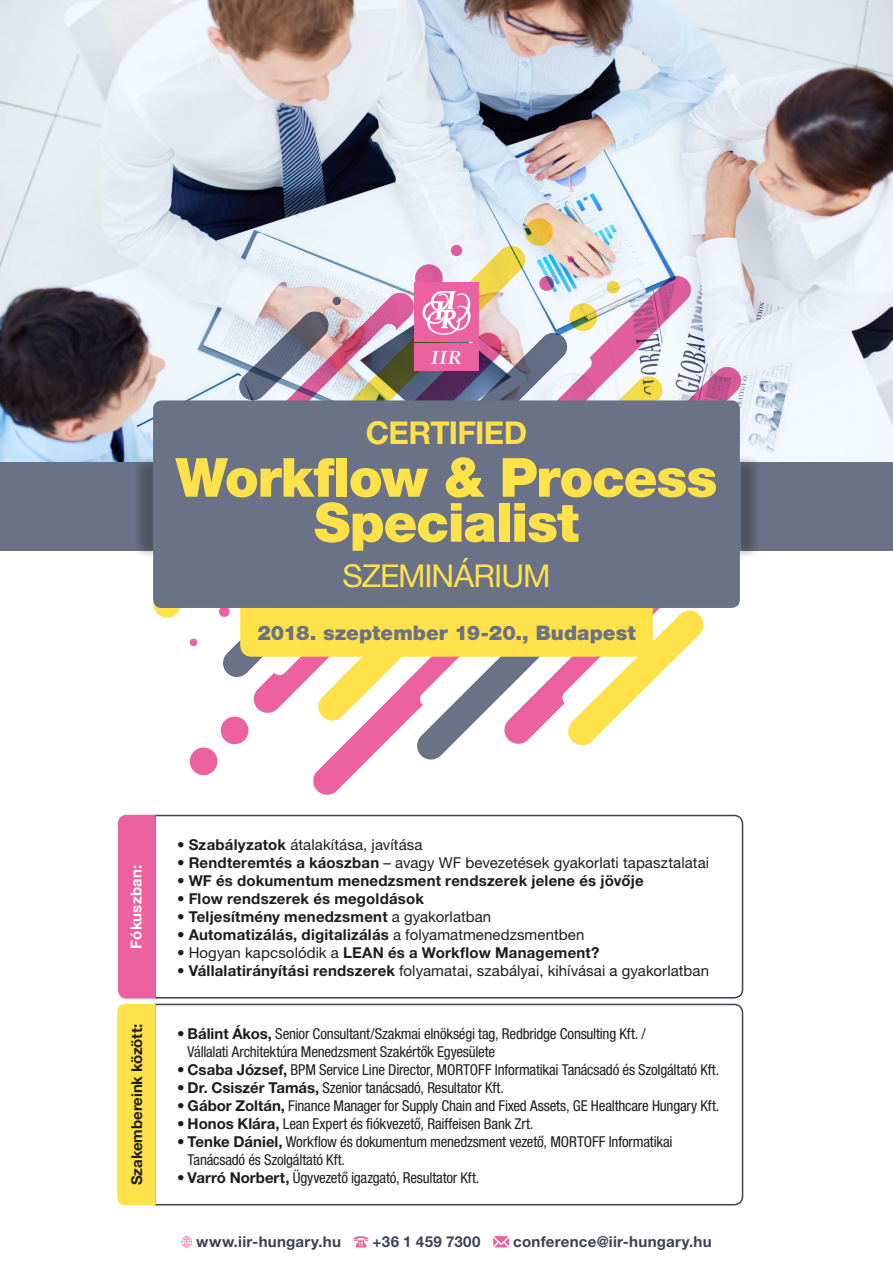
<style>
.page{position:relative;width:893px;height:1263px;background:#fff}
.page>*{position:absolute;margin:0;border:0;box-sizing:border-box;transform-origin:0 0}
.t1{font:900 54px/45px "Helvetica Neue LT Pro";letter-spacing:-.025em;color:#ffe14a;text-align:center}
.t2{font:31.5px "Helvetica Neue LT Pro";letter-spacing:-.03em;color:#ffe14a}
.t3{font:700 31.5px "Helvetica Neue LT Pro";letter-spacing:-.02em;color:#ffe14a}
.t4{font:900 20.1px "Helvetica Neue LT Pro";letter-spacing:.005em;color:#697287}
.t5{font:italic 700 19.05px "Palatino Linotype";color:#fff}
.t6{font:700 15.15px "Helvetica Neue LT Pro";letter-spacing:.015em;color:#3c4256}
.t7{font:condensed 15px/18px "Helvetica Neue LT Pro";letter-spacing:-.01em;color:#1d1d1b}
.t8{font:700 15px "Helvetica Neue LT Pro";letter-spacing:.015em;color:#1d1d1b}
.t9{font:15px "Helvetica Neue LT Pro";letter-spacing:.005em;color:#1d1d1b}
.t10{font:700 15px "Helvetica Neue LT Pro";letter-spacing:-.005em;color:#1d1d1b}
.t11{font:700 15px "Helvetica Neue LT Pro";letter-spacing:.01em;color:#fff}
.s1{font-weight:700}
.s2{font-weight:400}
.s3{font-weight:700;font-stretch:normal}
</style>
<div class="page">
<img style="left:0;top:0;width:893px;height:462px">
<svg style="left:711px;top:365px;width:31px;height:243px"></svg>
<svg style="left:153px;top:602px;width:28px;height:16px"></svg>
<svg style="left:188px;top:217px;width:523px;height:559px"></svg>
<div style="left:0;top:462px;width:893px;height:89px;background:#697287"></div>
<div style="left:132px;top:454px;width:42px;height:105px;background:#1d1d1b;opacity:.35"></div>
<div style="left:720px;top:454px;width:42px;height:105px;background:#1d1d1b;opacity:.35"></div>
<div style="left:715px;top:462px;width:26px;height:89px;background:#697287"></div>
<div style="left:153px;top:400px;width:587px;height:208px;background:#697287;border-radius:9px"></div>
<img style="left:414px;top:283px;width:65px;height:59px">
<div style="left:414px;top:344px;width:65px;height:27px;background:#ec619f"></div>
<svg style="left:153px;top:814px;width:591px;height:185px"></svg>
<div style="left:118px;top:815px;width:38px;height:183px;background:#ec619f"></div>
<svg style="left:153px;top:1003px;width:591px;height:203px"></svg>
<div style="left:117px;top:1004px;width:39px;height:201px;background:#ffe14a"></div>
<svg style="left:181px;top:1236px;width:11px;height:11px"></svg>
<svg style="left:354px;top:1236px;width:14px;height:11px"></svg>
<svg style="left:493px;top:1236px;width:16px;height:11px"></svg>
<p class="t5" style="left:431px;top:344px;width:32px">IIR</p>
<h2 class="t3" style="left:366px;top:413px;width:163px">CERTIFIED</h2>
<h1 class="t1" style="left:176px;top:455px;width:543px">Workflow &amp; Process<br>Specialist</h1>
<h2 class="t2" style="left:342px;top:557px;width:210px">SZEMINÁRIUM</h2>
<h3 class="t4" style="left:257px;top:620px;width:380px">2018. szeptember 19-20., Budapest</h3>
<p class="t11" style="left:127px;top:948px;width:85px;rotate:-90deg">Fókuszban:</p>
<p class="t10" style="left:128px;top:1185px;width:163px;rotate:-90deg">Szakembereink között:</p>
<p class="t9" style="left:177px;top:835px;width:247px">• <span class="s1">Szabályzatok</span> átalakítása, javítása</p>
<p class="t9" style="left:177px;top:853px;width:534px">• <span class="s1">Rendteremtés a káoszban</span> – avagy WF bevezetések gyakorlati tapasztalatai</p>
<p class="t8" style="left:177px;top:871px;width:468px"><span class="s2">•</span> WF és dokumentum menedzsment rendszerek jelene és jövője</p>
<p class="t8" style="left:177px;top:889px;width:249px"><span class="s2">•</span> Flow rendszerek és megoldások</p>
<p class="t8" style="left:177px;top:907px;width:316px"><span class="s2">•</span> Teljesítmény menedzsment <span class="s2">a gyakorlatban</span></p>
<p class="t8" style="left:177px;top:925px;width:409px"><span class="s2">•</span> Automatizálás, digitalizálás <span class="s2">a folyamatmenedzsmentben</span></p>
<p class="t8" style="left:177px;top:943px;width:424px"><span class="s2">• Hogyan kapcsolódik a</span> LEAN és a Workflow Management?</p>
<p class="t9" style="left:177px;top:961px;width:534px">• <span class="s1">Vállalatirányítási rendszerek</span> folyamatai, szabályai, kihívásai a gyakorlatban</p>
<p class="t7" style="left:188px;top:1024px;width:460px;text-indent:-11px">• <span class="s3">Bálint Ákos,</span> Senior Consultant/Szakmai elnökségi tag, Redbridge Consulting Kft. /<br>Vállalati Architektúra Menedzsment Szakértők Egyesülete</p>
<p class="t7" style="left:177px;top:1060px;width:544px">• <span class="s3">Csaba József,</span> BPM Service Line Director, MORTOFF Informatikai Tanácsadó és Szolgáltató Kft.</p>
<p class="t7" style="left:177px;top:1078px;width:329px">• <span class="s3">Dr. Csiszér Tamás,</span> Szenior tanácsadó, Resultator Kft.</p>
<p class="t7" style="left:177px;top:1096px;width:544px">• <span class="s3">Gábor Zoltán,</span> Finance Manager for Supply Chain and Fixed Assets, GE Healthcare Hungary Kft.</p>
<p class="t7" style="left:177px;top:1114px;width:358px">• <span class="s3">Honos Klára,</span> Lean Expert és fiókvezető, Raiffeisen Bank Zrt.</p>
<p class="t7" style="left:188px;top:1132px;width:486px;text-indent:-11px">• <span class="s3">Tenke Dániel,</span> Workflow és dokumentum menedzsment vezető, MORTOFF Informatikai<br>Tanácsadó és Szolgáltató Kft.</p>
<p class="t7" style="left:177px;top:1168px;width:304px">• <span class="s3">Varró Norbert,</span> Ügyvezető igazgató, Resultator Kft.</p>
<p class="t6" style="left:196px;top:1233px;width:146px">www.iir-hungary.hu</p>
<p class="t6" style="left:373px;top:1233px;width:109px">+36 1 459 7300</p>
<p class="t6" style="left:513px;top:1233px;width:200px">conference@iir-hungary.hu</p>
</div>
